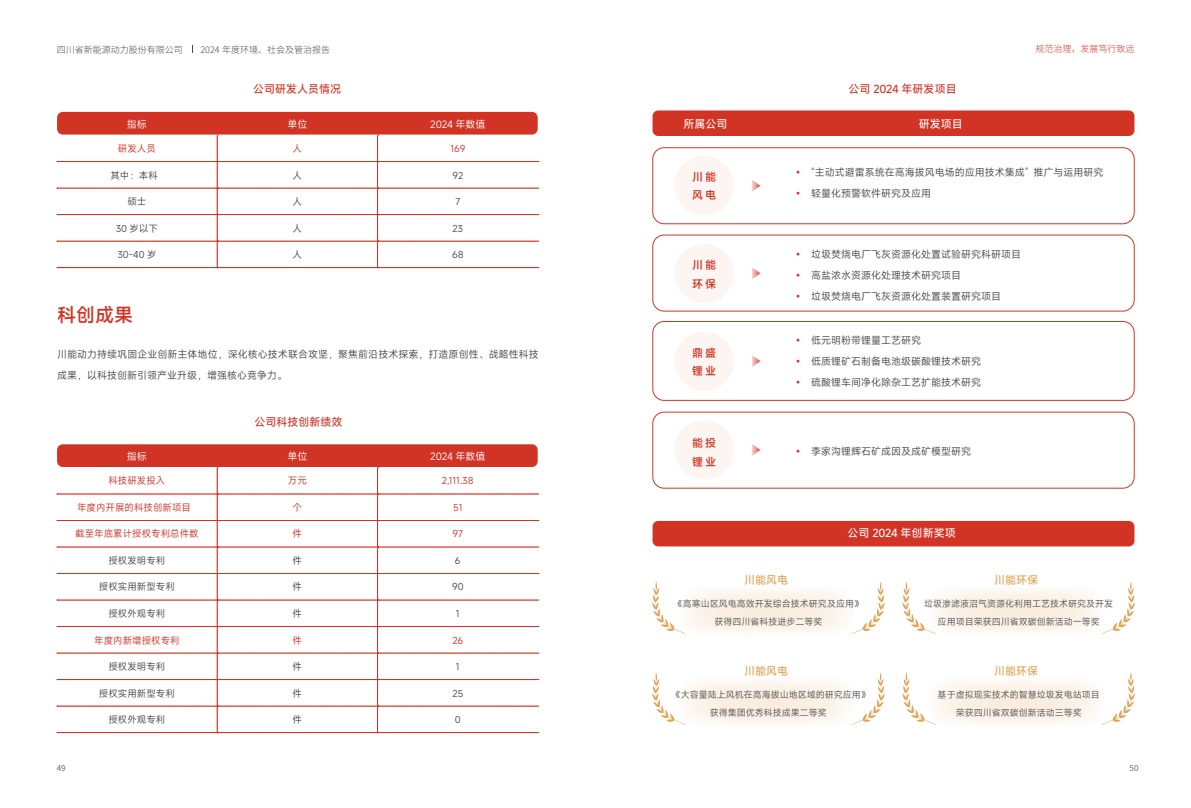
<style>
.page{position:relative;width:1191px;height:808px;background:#fff}
.page>*{position:absolute;margin:0;border:0;box-sizing:border-box;transform-origin:0 0}
.t1{font:600 19px "Mi Sans";color:#d13424}
.t2{font:500 11px "Mi Sans";color:#d13424}
.t3{font:500 11px "Mi Sans";color:#fff}
.t4{font:600 11px/18.3px "Mi Sans";letter-spacing:.16em;color:#d13424}
.t5{font:500 11px "Mi Sans";color:#e1a355}
.t6{font:10px/21px "Mi Sans";color:#4c4948}
.t7{font:10px "Mi Sans";color:#fff}
.t8{font:9.5px "Mi Sans";color:#4c4948}
.t9{font:9.5px "Mi Sans";color:#d13424}
.t10{font:9px/18px "Mi Sans";color:#595757;text-align:center}
.t11{font:300 9px "Source Han Sans CN";color:#4c4948}
.t12{font:300 9px "Source Han Sans CN";color:#d13424}
.t13{font:8px "Source Han Sans CN";color:#595757}
.s1{color:#d13424}
</style>
<div class="page">
<div style="left:57px;top:112px;width:480px;height:23px;background:#d13424;border-radius:6px"></div>
<div style="left:57px;top:444px;width:480px;height:23px;background:#d13424;border-radius:6px"></div>
<svg style="left:57px;top:135px;width:482px;height:133px"></svg>
<svg style="left:57px;top:467px;width:482px;height:266px"></svg>
<div style="left:652px;top:147px;width:482px;height:77px;border:1px solid #d13424;border-radius:11px"></div>
<div style="left:652px;top:235px;width:482px;height:76px;border:1px solid #d13424;border-radius:11px"></div>
<div style="left:652px;top:321px;width:482px;height:80px;border:1px solid #d13424;border-radius:11px"></div>
<div style="left:674px;top:156px;width:60px;height:59px;background:#fdf5f1;border-radius:50%"></div>
<div style="left:674px;top:244px;width:60px;height:59px;background:#fdf5f1;border-radius:50%"></div>
<div style="left:674px;top:331px;width:60px;height:60px;background:#fdf5f1;border-radius:50%"></div>
<div style="left:652px;top:110px;width:482px;height:26px;background:#d13424;border-radius:6px"></div>
<div style="left:652px;top:521px;width:482px;height:25px;background:#d13424;border-radius:6px"></div>
<svg style="left:752px;top:180px;width:8px;height:12px"></svg>
<svg style="left:752px;top:267px;width:8px;height:12px"></svg>
<svg style="left:752px;top:355px;width:8px;height:12px"></svg>
<div style="left:652px;top:412px;width:482px;height:76px;border:1px solid #d13424;border-radius:11px"></div>
<div style="left:674px;top:420px;width:60px;height:59px;background:#fdf5f1;border-radius:50%"></div>
<svg style="left:752px;top:444px;width:8px;height:12px"></svg>
<svg style="left:677px;top:586px;width:178px;height:50px;fill:#fbf4eb"></svg>
<svg style="left:652px;top:581px;width:33px;height:53px"></svg>
<svg style="left:851px;top:581px;width:33px;height:53px"></svg>
<svg style="left:927px;top:586px;width:178px;height:50px;fill:#fbf4eb"></svg>
<svg style="left:902px;top:581px;width:33px;height:53px"></svg>
<svg style="left:1101px;top:581px;width:34px;height:53px"></svg>
<svg style="left:927px;top:677px;width:178px;height:50px;fill:#fbf4eb"></svg>
<svg style="left:902px;top:672px;width:33px;height:53px"></svg>
<svg style="left:1101px;top:672px;width:34px;height:53px"></svg>
<svg style="left:677px;top:677px;width:178px;height:50px;fill:#fbf4eb"></svg>
<svg style="left:652px;top:672px;width:33px;height:53px"></svg>
<svg style="left:851px;top:672px;width:33px;height:53px"></svg>
<p class="t11" style="left:57px;top:44px;width:127px">四川省新能源动力股份有限公司</p>
<p class="t11" style="left:200px;top:44px;width:131px">2024 年度环境、社会及管治报告</p>
<p class="t12" style="left:1035px;top:44px;width:100px">规范治理，发展笃行致远</p>
<p class="t2" style="left:253px;top:81px;width:89px">公司研发人员情况</p>
<p class="t2" style="left:848px;top:81px;width:110px">公司 2024 年研发项目</p>
<p class="t7" style="left:127px;top:117px;width:22px">指标</p>
<p class="t7" style="left:287px;top:117px;width:21px">单位</p>
<p class="t7" style="left:430px;top:117px;width:57px">2024 年数值</p>
<p class="t9" style="left:118px;top:142px;width:40px">研发人员</p>
<p class="t9" style="left:293px;top:142px;width:11px">人</p>
<p class="t9" style="left:450px;top:142px;width:17px">169</p>
<p class="t8" style="left:110px;top:168px;width:49px">其中：本科</p>
<p class="t8" style="left:293px;top:168px;width:11px">人</p>
<p class="t8" style="left:452px;top:168px;width:12px">92</p>
<p class="t8" style="left:127px;top:195px;width:21px">硕士</p>
<p class="t8" style="left:293px;top:195px;width:11px">人</p>
<p class="t8" style="left:455px;top:195px;width:6px">7</p>
<p class="t8" style="left:116px;top:221px;width:44px">30 岁以下</p>
<p class="t8" style="left:293px;top:221px;width:11px">人</p>
<p class="t8" style="left:452px;top:221px;width:12px">23</p>
<p class="t8" style="left:117px;top:248px;width:41px">30-40 岁</p>
<p class="t8" style="left:293px;top:248px;width:11px">人</p>
<p class="t8" style="left:452px;top:248px;width:13px">68</p>
<h1 class="t1" style="left:57px;top:300px;width:77px">科创成果</h1>
<p class="t6" style="left:57px;top:344px;width:483px">川能动力持续巩固企业创新主体地位，深化核心技术联合攻坚，聚焦前沿技术探索，打造原创性、战略性科技成果，以科技创新引领产业升级，增强核心竞争力。</p>
<p class="t2" style="left:255px;top:414px;width:90px">公司科技创新绩效</p>
<p class="t7" style="left:127px;top:449px;width:22px">指标</p>
<p class="t7" style="left:287px;top:449px;width:21px">单位</p>
<p class="t7" style="left:430px;top:449px;width:57px">2024 年数值</p>
<p class="t9" style="left:108px;top:474px;width:59px">科技研发投入</p>
<p class="t9" style="left:288px;top:474px;width:20px">万元</p>
<p class="t9" style="left:442px;top:474px;width:33px">2,111.38</p>
<p class="t9" style="left:77px;top:501px;width:115px">年度内开展的科技创新项目</p>
<p class="t9" style="left:293px;top:501px;width:11px">个</p>
<p class="t9" style="left:453px;top:501px;width:11px">51</p>
<p class="t9" style="left:75px;top:527px;width:125px">截至年底累计授权专利总件数</p>
<p class="t9" style="left:293px;top:527px;width:11px">件</p>
<p class="t9" style="left:452px;top:527px;width:12px">97</p>
<p class="t8" style="left:108px;top:554px;width:58px">授权发明专利</p>
<p class="t8" style="left:293px;top:554px;width:11px">件</p>
<p class="t8" style="left:455px;top:554px;width:7px">6</p>
<p class="t8" style="left:99px;top:580px;width:77px">授权实用新型专利</p>
<p class="t8" style="left:293px;top:580px;width:11px">件</p>
<p class="t8" style="left:452px;top:580px;width:13px">90</p>
<p class="t8" style="left:108px;top:607px;width:58px">授权外观专利</p>
<p class="t8" style="left:293px;top:607px;width:11px">件</p>
<p class="t8" style="left:456px;top:607px;width:5px">1</p>
<p class="t9" style="left:94px;top:633px;width:87px">年度内新增授权专利</p>
<p class="t9" style="left:293px;top:633px;width:11px">件</p>
<p class="t9" style="left:452px;top:633px;width:12px">26</p>
<p class="t8" style="left:108px;top:660px;width:58px">授权发明专利</p>
<p class="t8" style="left:293px;top:660px;width:11px">件</p>
<p class="t8" style="left:456px;top:660px;width:5px">1</p>
<p class="t8" style="left:99px;top:686px;width:77px">授权实用新型专利</p>
<p class="t8" style="left:293px;top:686px;width:11px">件</p>
<p class="t8" style="left:452px;top:686px;width:13px">25</p>
<p class="t8" style="left:108px;top:713px;width:59px">授权外观专利</p>
<p class="t8" style="left:293px;top:713px;width:11px">件</p>
<p class="t8" style="left:455px;top:713px;width:7px">0</p>
<p class="t3" style="left:683px;top:115px;width:45px">所属公司</p>
<p class="t3" style="left:918px;top:115px;width:45px">研发项目</p>
<p class="t4" style="left:692px;top:167px;width:25px">川能风电</p>
<p class="t4" style="left:692px;top:256px;width:25px">川能环保</p>
<p class="t4" style="left:692px;top:343px;width:25px">鼎盛锂业</p>
<p class="t4" style="left:692px;top:434px;width:25px">能投锂业</p>
<p class="t6" style="left:793px;top:162px;width:312px"><span class="s1">•</span> “主动式避雷系统在高海拔风电场的应用技术集成” 推广与运用研究</p>
<p class="t6" style="left:793px;top:183px;width:140px"><span class="s1">•</span> 轻量化预警软件研究及应用</p>
<p class="t6" style="left:793px;top:243px;width:230px"><span class="s1">•</span> 垃圾焚烧电厂飞灰资源化处置试验研究科研项目</p>
<p class="t6" style="left:793px;top:264px;width:170px"><span class="s1">•</span> 高盐浓水资源化处理技术研究项目</p>
<p class="t6" style="left:793px;top:285px;width:210px"><span class="s1">•</span> 垃圾焚烧电厂飞灰资源化处置装置研究项目</p>
<p class="t6" style="left:793px;top:329px;width:130px"><span class="s1">•</span> 低元明粉带锂量工艺研究</p>
<p class="t6" style="left:793px;top:350px;width:190px"><span class="s1">•</span> 低质锂矿石制备电池级碳酸锂技术研究</p>
<p class="t6" style="left:793px;top:371px;width:190px"><span class="s1">•</span> 硫酸锂车间净化除杂工艺扩能技术研究</p>
<p class="t6" style="left:793px;top:440px;width:179px"><span class="s1">•</span> 李家沟锂辉石矿成因及成矿模型研究</p>
<p class="t3" style="left:847px;top:524px;width:110px">公司 2024 年创新奖项</p>
<p class="t5" style="left:744px;top:572px;width:45px">川能风电</p>
<p class="t10" style="left:674px;top:594px;width:190px">《高寒山区风电高效开发综合技术研究及应用》获得四川省科技进步二等奖</p>
<p class="t5" style="left:744px;top:663px;width:45px">川能风电</p>
<p class="t10" style="left:671px;top:685px;width:199px">《大容量陆上风机在高海拔山地区域的研究应用》获得集团优秀科技成果二等奖</p>
<p class="t5" style="left:994px;top:572px;width:45px">川能环保</p>
<p class="t10" style="left:924px;top:594px;width:190px">垃圾渗滤液沼气资源化利用工艺技术研究及开发应用项目荣获四川省双碳创新活动一等奖</p>
<p class="t5" style="left:994px;top:663px;width:45px">川能环保</p>
<p class="t10" style="left:937px;top:685px;width:163px">基于虚拟现实技术的智慧垃圾发电站项目荣获四川省双碳创新活动三等奖</p>
<p class="t13" style="left:57px;top:764px;width:10px">49</p>
<p class="t13" style="left:1129px;top:764px;width:10px">50</p>
</div>
